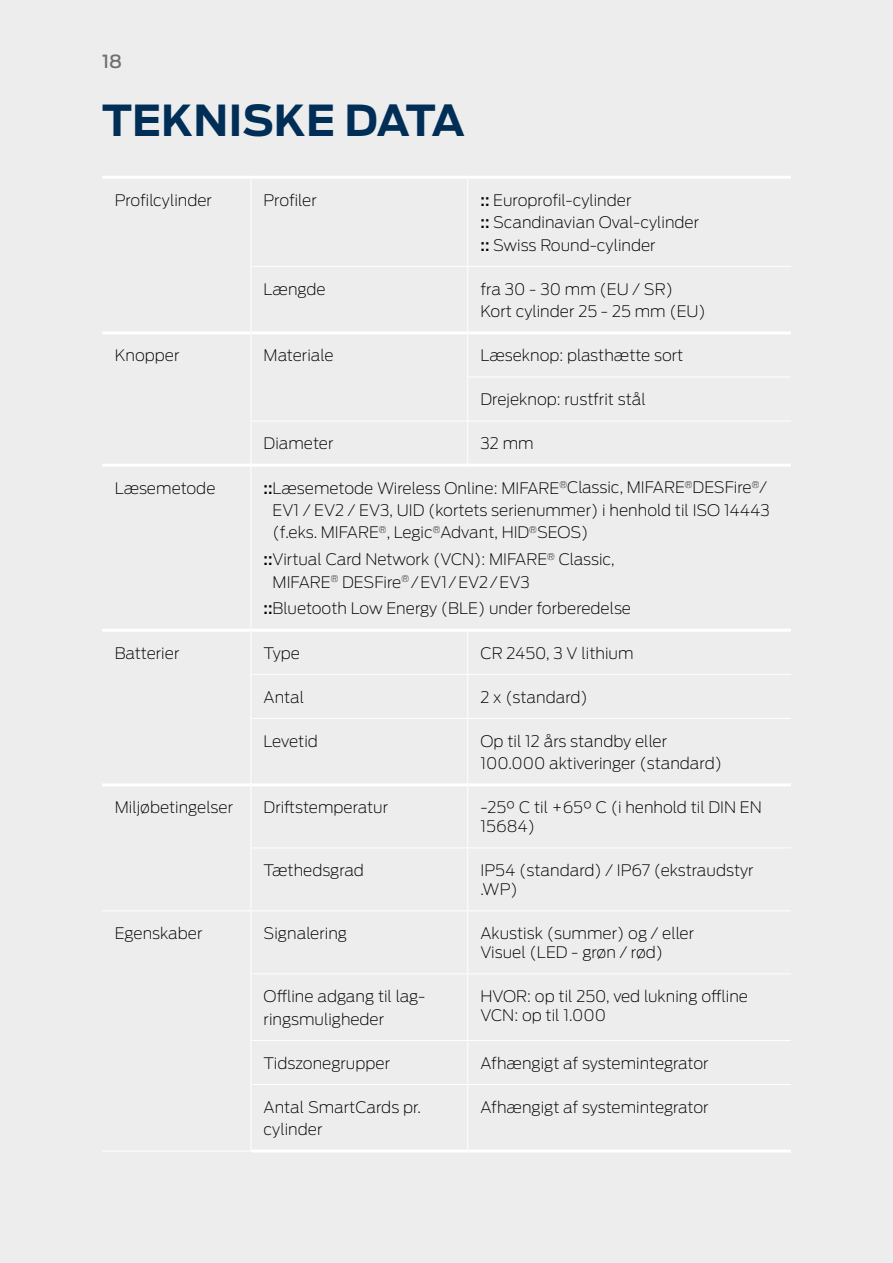
<style>
.page{position:relative;width:893px;height:1263px;background:#ededed}
.page>*{position:absolute;margin:0;border:0;box-sizing:border-box;transform-origin:0 0}
.t1{font:700 42.45px "Antenna";color:#002e56}
.t2{font:500 18px "Antenna";color:#706f6f}
.t3{font:200 15.75px/22.5px "Antenna";color:#000}
.s1{font-weight:500}
</style>
<div class="page">
<hr style="left:102px;top:176px;width:149px;height:3px;background:#fff">
<hr style="left:251px;top:176px;width:217px;height:3px;background:#fff">
<hr style="left:468px;top:176px;width:323px;height:3px;background:#fff">
<hr style="left:102px;top:783px;width:148px;height:3px;background:#fff">
<hr style="left:251px;top:331px;width:216px;height:3px;background:#fff">
<hr style="left:468px;top:331px;width:323px;height:3px;background:#fff">
<hr style="left:251px;top:783px;width:216px;height:3px;background:#fff">
<hr style="left:468px;top:783px;width:323px;height:3px;background:#fff">
<hr style="left:102px;top:331px;width:148px;height:3px;background:#fff">
<hr style="left:102px;top:464px;width:148px;height:3px;background:#fff">
<hr style="left:102px;top:629px;width:148px;height:3px;background:#fff">
<hr style="left:251px;top:1149px;width:217px;height:3px;background:#fff">
<hr style="left:468px;top:1149px;width:323px;height:3px;background:#fff">
<hr style="left:251px;top:464px;width:217px;height:3px;background:#fff">
<hr style="left:468px;top:464px;width:323px;height:3px;background:#fff">
<hr style="left:251px;top:629px;width:217px;height:3px;background:#fff">
<hr style="left:468px;top:629px;width:323px;height:3px;background:#fff">
<hr style="left:250px;top:179px;width:1px;height:87px;background:#fff">
<hr style="left:250px;top:267px;width:1px;height:66px;background:#fff">
<hr style="left:467px;top:179px;width:1px;height:87px;background:#fff">
<hr style="left:467px;top:267px;width:1px;height:66px;background:#fff">
<hr style="left:250px;top:630px;width:1px;height:44px;background:#fff">
<hr style="left:467px;top:632px;width:1px;height:42px;background:#fff">
<hr style="left:250px;top:674px;width:218px;height:1px;background:#fff">
<hr style="left:250px;top:675px;width:1px;height:43px;background:#fff">
<hr style="left:468px;top:674px;width:323px;height:1px;background:#fff">
<hr style="left:467px;top:675px;width:1px;height:43px;background:#fff">
<hr style="left:250px;top:718px;width:218px;height:1px;background:#fff">
<hr style="left:250px;top:719px;width:1px;height:66px;background:#fff">
<hr style="left:468px;top:718px;width:323px;height:1px;background:#fff">
<hr style="left:467px;top:719px;width:1px;height:66px;background:#fff">
<hr style="left:250px;top:785px;width:1px;height:62px;background:#fff">
<hr style="left:467px;top:785px;width:1px;height:62px;background:#fff">
<hr style="left:250px;top:847px;width:218px;height:1px;background:#fff">
<hr style="left:250px;top:848px;width:1px;height:62px;background:#fff">
<hr style="left:250px;top:911px;width:1px;height:62px;background:#fff">
<hr style="left:468px;top:847px;width:323px;height:1px;background:#fff">
<hr style="left:467px;top:848px;width:1px;height:62px;background:#fff">
<hr style="left:467px;top:911px;width:1px;height:62px;background:#fff">
<hr style="left:102px;top:910px;width:149px;height:1px;background:#fff">
<hr style="left:102px;top:1151px;width:149px;height:1px;background:#fff">
<hr style="left:251px;top:910px;width:217px;height:1px;background:#fff">
<hr style="left:468px;top:910px;width:323px;height:1px;background:#fff">
<hr style="left:250px;top:973px;width:218px;height:1px;background:#fff">
<hr style="left:250px;top:974px;width:1px;height:66px;background:#fff">
<hr style="left:468px;top:973px;width:323px;height:1px;background:#fff">
<hr style="left:467px;top:974px;width:1px;height:66px;background:#fff">
<hr style="left:250px;top:1040px;width:218px;height:1px;background:#fff">
<hr style="left:250px;top:1041px;width:1px;height:43px;background:#fff">
<hr style="left:468px;top:1040px;width:323px;height:1px;background:#fff">
<hr style="left:467px;top:1041px;width:1px;height:43px;background:#fff">
<hr style="left:250px;top:1084px;width:218px;height:1px;background:#fff">
<hr style="left:250px;top:1085px;width:1px;height:66px;background:#fff">
<hr style="left:468px;top:1084px;width:323px;height:1px;background:#fff">
<hr style="left:467px;top:1085px;width:1px;height:64px;background:#fff">
<hr style="left:250px;top:333px;width:1px;height:44px;background:#fff">
<hr style="left:250px;top:377px;width:1px;height:44px;background:#fff">
<hr style="left:467px;top:333px;width:1px;height:44px;background:#fff">
<hr style="left:467px;top:377px;width:324px;height:1px;background:#fff">
<hr style="left:467px;top:377px;width:1px;height:44px;background:#fff">
<hr style="left:250px;top:421px;width:218px;height:1px;background:#fff">
<hr style="left:250px;top:421px;width:1px;height:44px;background:#fff">
<hr style="left:468px;top:421px;width:323px;height:1px;background:#fff">
<hr style="left:467px;top:421px;width:1px;height:43px;background:#fff">
<hr style="left:250px;top:465px;width:1px;height:165px;background:#fff">
<hr style="left:250px;top:266px;width:218px;height:1px;background:#fff">
<hr style="left:468px;top:266px;width:323px;height:1px;background:#fff">
<p class="t2" style="left:102px;top:49px;width:21px">18</p>
<h1 class="t1" style="left:102px;top:91px;width:364px">TEKNISKE DATA</h1>
<p class="t3" style="left:115px;top:188px;width:99px">Profilcylinder</p>
<p class="t3" style="left:264px;top:188px;width:55px">Profiler</p>
<p class="t3" style="left:480px;top:188px;width:220px"><span class="s1">::</span> Europrofil-cylinder<br><span class="s1">::</span> Scandinavian Oval-cylinder <span class="s1">::</span> Swiss Round-cylinder</p>
<p class="t3" style="left:264px;top:277px;width:63px">Længde</p>
<p class="t3" style="left:480px;top:277px;width:227px">fra 30 - 30 mm (EU / SR)<br>Kort cylinder 25 - 25 mm (EU)</p>
<p class="t3" style="left:115px;top:344px;width:66px">Knopper</p>
<p class="t3" style="left:264px;top:344px;width:72px">Materiale</p>
<p class="t3" style="left:480px;top:344px;width:204px">Læseknop: plasthætte sort</p>
<p class="t3" style="left:480px;top:388px;width:167px">Drejeknop: rustfrit stål</p>
<p class="t3" style="left:264px;top:432px;width:71px">Diameter</p>
<p class="t3" style="left:480px;top:432px;width:55px">32 mm</p>
<p class="t3" style="left:115px;top:476px;width:102px">Læsemetode</p>
<p class="t3" style="left:273px;top:476px;width:499px;text-indent:-9px"><span class="s1">::</span>Læsemetode Wireless Online: MIFARE<sup>®</sup>Classic, MIFARE<sup>®</sup>DESFire<sup>®</sup>/<br>EV1 / EV2 / EV3, UID (kortets serienummer) i henhold til ISO 14443 (f.eks. MIFARE<sup>®</sup>, Legic<sup>®</sup>Advant, HID<sup>®</sup>SEOS)</p>
<p class="t3" style="left:273px;top:548px;width:344px;text-indent:-9px"><span class="s1">::</span>Virtual Card Network (VCN): MIFARE<sup>®</sup> Classic,<br>MIFARE<sup>®</sup> DESFire<sup>®</sup> /EV1 /EV2/EV3</p>
<p class="t3" style="left:264px;top:597px;width:369px"><span class="s1">::</span>Bluetooth Low Energy (BLE) under forberedelse</p>
<p class="t3" style="left:115px;top:641px;width:66px">Batterier</p>
<p class="t3" style="left:264px;top:641px;width:38px">Type</p>
<p class="t3" style="left:480px;top:641px;width:155px">CR 2450, 3 V lithium</p>
<p class="t3" style="left:264px;top:685px;width:42px">Antal</p>
<p class="t3" style="left:480px;top:685px;width:109px">2 x (standard)</p>
<p class="t3" style="left:264px;top:729px;width:56px">Levetid</p>
<p class="t3" style="left:480px;top:729px;width:243px">Op til 12 års standby eller<br>100.000 aktiveringer (standard)</p>
<p class="t3" style="left:115px;top:796px;width:120px">Miljøbetingelser</p>
<p class="t3" style="left:264px;top:796px;width:126px">Driftstemperatur</p>
<p class="t3" style="left:480px;top:798px;width:283px;line-height:18.9px">-25° C til +65° C (i henhold til DIN EN<br>15684)</p>
<p class="t3" style="left:264px;top:859px;width:102px">Tæthedsgrad</p>
<p class="t3" style="left:480px;top:860px;width:275px;line-height:18.9px">IP54 (standard) / IP67 (ekstraudstyr .WP)</p>
<p class="t3" style="left:115px;top:922px;width:89px">Egenskaber</p>
<p class="t3" style="left:264px;top:922px;width:85px">Signalering</p>
<p class="t3" style="left:480px;top:923px;width:215px;line-height:18.9px">Akustisk (summer) og / eller<br>Visuel (LED - grøn / rød)</p>
<p class="t3" style="left:264px;top:985px;width:163px">Offline adgang til lag&shy;ringsmuligheder</p>
<p class="t3" style="left:480px;top:986px;width:269px;line-height:18.9px">HVOR: op til 250, ved lukning offline<br>VCN: op til 1.000</p>
<p class="t3" style="left:264px;top:1051px;width:128px">Tidszonegrupper</p>
<p class="t3" style="left:480px;top:1051px;width:230px">Afhængigt af systemintegrator</p>
<p class="t3" style="left:264px;top:1095px;width:159px">Antal SmartCards pr. cylinder</p>
<p class="t3" style="left:480px;top:1095px;width:230px">Afhængigt af systemintegrator</p>
</div>
